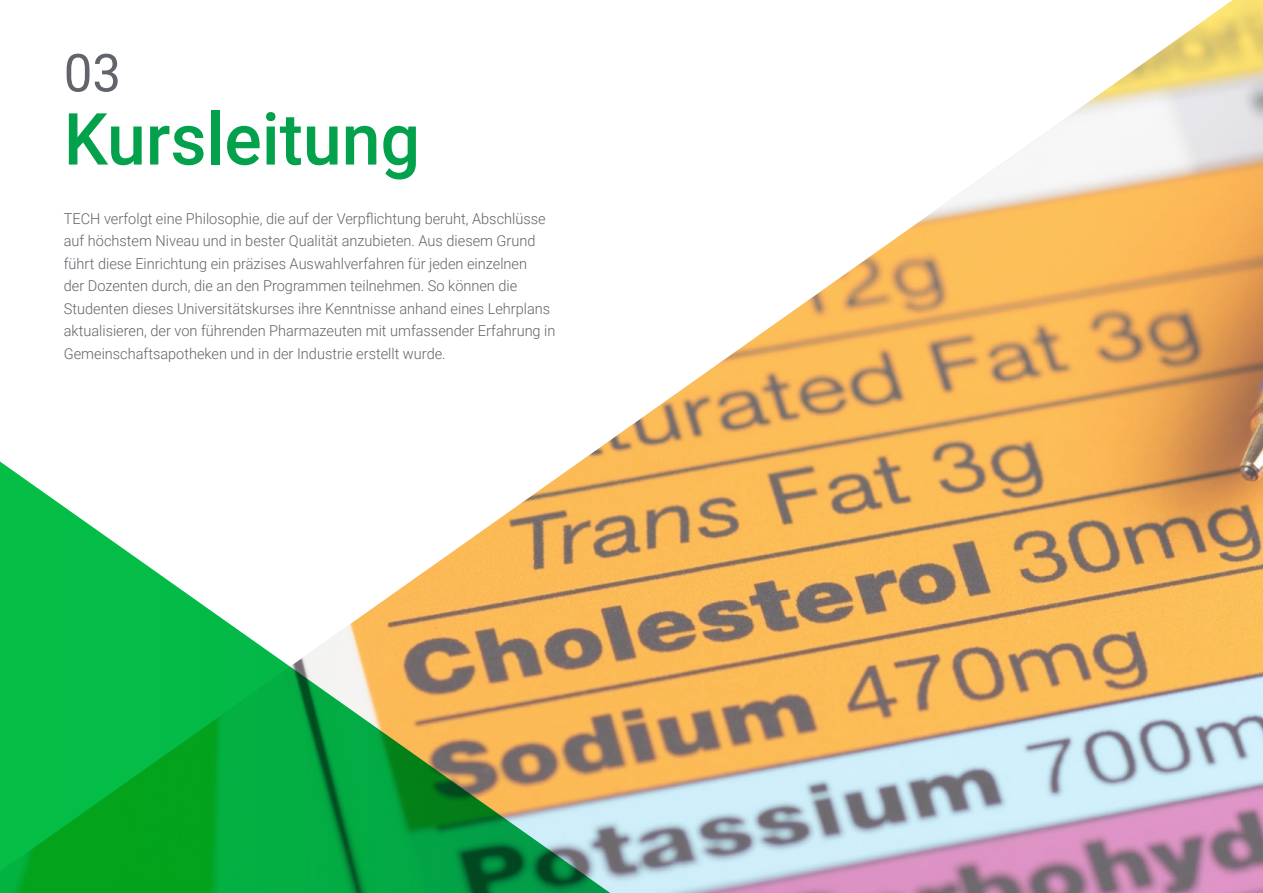
<style>
.page{position:relative;width:1263px;height:893px;background:#fff}
.page>*{position:absolute;margin:0;border:0;box-sizing:border-box;transform-origin:0 0}
.t1{font:500 72px "Roboto";color:#04a14d}
.t2{font:52.5px "Roboto";color:#61646a}
.t3{font:300 15px/22.5px "Roboto";color:#61646a}
</style>
<div class="page">
<img style="left:602px;top:0;width:661px;height:893px">
<svg style="left:0;top:446px;width:640px;height:447px"></svg>
<h2 class="t2" style="left:64px;top:36px;width:59px">03</h2>
<h1 class="t1" style="left:64px;top:89px;width:358px">Kursleitung</h1>
<p class="t3" style="left:64px;top:207px;width:493px">TECH verfolgt eine Philosophie, die auf der Verpflichtung beruht, Abschlüsse auf höchstem Niveau und in bester Qualität anzubieten. Aus diesem Grund führt diese Einrichtung ein präzises Auswahlverfahren für jeden einzelnen<br>der Dozenten durch, die an den Programmen teilnehmen. So können die Studenten dieses Universitätskurses ihre Kenntnisse anhand eines Lehrplans aktualisieren, der von führenden Pharmazeuten mit umfassender Erfahrung in Gemeinschaftsapotheken und in der Industrie erstellt wurde.</p>
</div>
